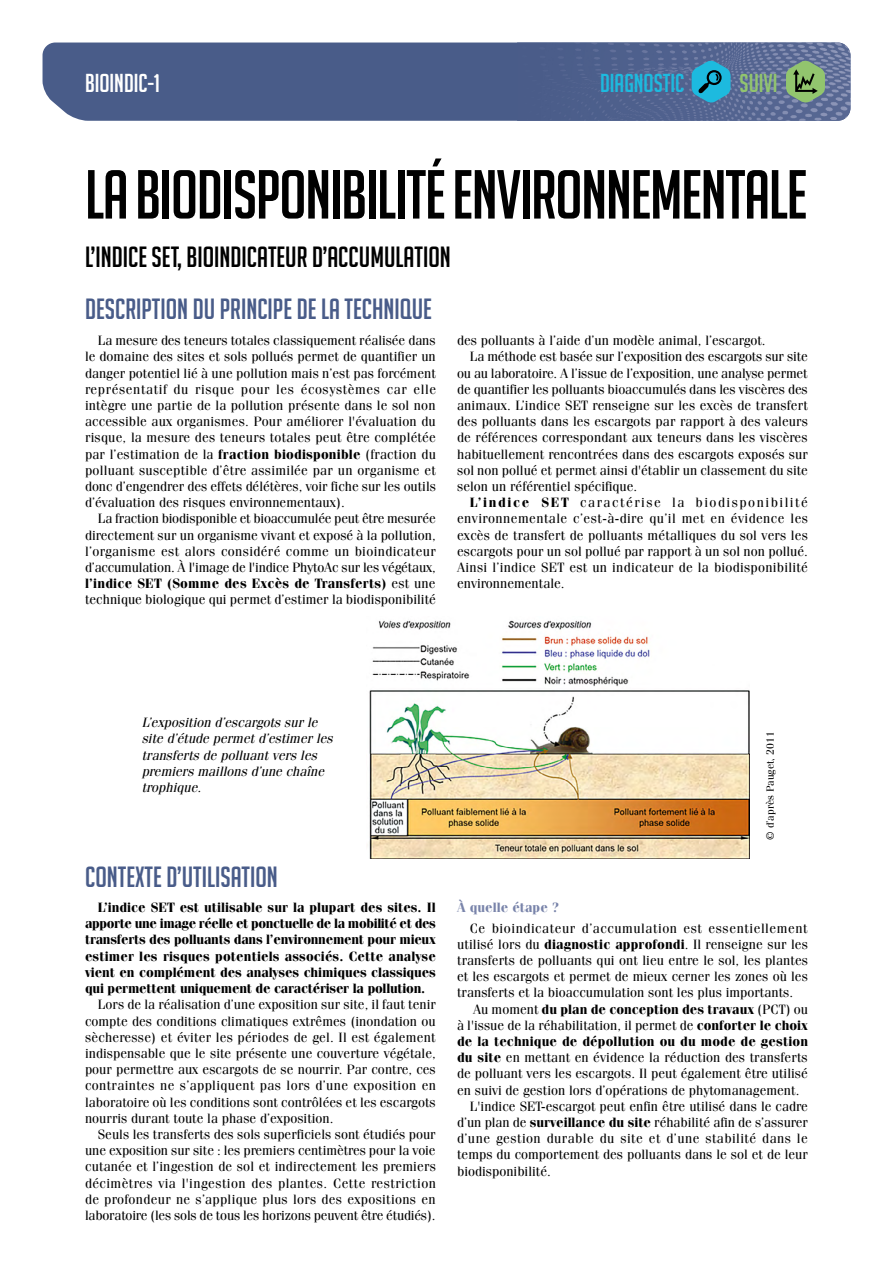
<style>
.page{position:relative;width:893px;height:1263px;background:#fff}
.page>*{position:absolute;margin:0;border:0;box-sizing:border-box;transform-origin:0 0}
.t1{font:67.5px "Big Noodle Titling";letter-spacing:-.02em;color:#000}
.t2{font:28.5px "Big Noodle Titling";color:#495c89}
.t3{font:28.5px "Big Noodle Titling";color:#000}
.t4{font:25.35px "Big Noodle Titling";color:#1dbadf}
.t5{font:25.35px "Big Noodle Titling";color:#fff}
.t6{font:25.35px "Big Noodle Titling";color:#92c56e}
.t7{font:13.5px/16.2px "Fenice";color:#000;text-align:justify}
.t8{font:700 13.5px/16.2px "Fenice";color:#000;text-align:justify}
.t9{font:italic 13.5px/16.2px "Fenice";color:#000}
.t10{font:13.5px "Fenice";letter-spacing:.03em;color:#000}
.t11{font:13.5px "Fenice";letter-spacing:.02em;color:#000}
.t12{font:13.5px "Fenice";letter-spacing:.11em;color:#000}
.t13{font:700 13.5px "Fenice";color:#7984aa}
.t14{font:10.5px "Fenice";color:#000}
.s1{font-weight:700}
.s2{font-weight:400}
</style>
<div class="page">
<div style="left:43px;top:43px;width:474px;height:78px;background:#495c89"></div>
<img style="left:517px;top:43px;width:333px;height:78px">
<svg style="left:786px;top:59px;width:39px;height:45px;background:#76996f"></svg>
<svg style="left:692px;top:59px;width:39px;height:45px;background:#2a92b5"></svg>
<img style="left:369px;top:620px;width:380px;height:238px">
<h3 class="t5" style="left:85px;top:69px;width:76px">BIOINDIC-1</h3>
<h3 class="t4" style="left:600px;top:69px;width:86px">DIAGNOSTIC</h3>
<h3 class="t6" style="left:739px;top:69px;width:39px">SUIVI</h3>
<h1 class="t1" style="left:85px;top:158px;width:724px">LA BIODISPONIBILITÉ ENVIRONNEMENTALE</h1>
<h2 class="t3" style="left:85px;top:242px;width:367px">L’INDICE SET, BIOINDICATEUR D’ACCUMULATION</h2>
<h2 class="t2" style="left:85px;top:293px;width:348px">DESCRIPTION DU PRINCIPE DE LA TECHNIQUE</h2>
<p class="t7" style="left:85px;top:332px;width:353px;text-indent:13px">La mesure des teneurs totales classiquement réalisée dans le domaine des sites et sols pollués permet de quantifier un danger potentiel lié à une pollution mais n’est pas forcément représentatif du risque pour les écosystèmes car elle intègre une partie de la pollution présente dans le sol non accessible aux organismes. Pour améliorer l'évaluation du risque, la mesure des teneurs totales peut être complétée par l’estimation de la <span class="s1">fraction biodisponible</span> (fraction du polluant susceptible d’être assimilée par un organisme et donc d’engendrer des effets délétères, voir fiche sur les outils d’évaluation des risques environnementaux).</p>
<p class="t7" style="left:85px;top:510px;width:352px;text-indent:13px">La fraction biodisponible et bioaccumulée peut être mesurée directement sur un organisme vivant et exposé à la pollution, l’organisme est alors considéré comme un bioindicateur d’accumulation. À l'image de l'indice PhytoAc sur les végétaux, <span class="s1">l’indice SET (Somme des Excès de Transferts)</span> est une technique biologique qui permet d’estimer la biodisponibilité</p>
<p class="t7" style="left:457px;top:332px;width:310px">des polluants à l’aide d’un modèle animal, l’escargot.</p>
<p class="t7" style="left:470px;top:348px;width:339px">La méthode est basée sur l’exposition des escargots sur site</p>
<p class="t7" style="left:457px;top:364px;width:352px">ou au laboratoire. A l’issue de l’exposition, une analyse permet</p>
<p class="t7" style="left:457px;top:381px;width:352px">de quantifier les polluants bioaccumulés dans les viscères des</p>
<p class="t7" style="left:457px;top:397px;width:352px">animaux. L’indice SET renseigne sur les excès de transfert</p>
<p class="t7" style="left:457px;top:413px;width:352px">des polluants dans les escargots par rapport à des valeurs</p>
<p class="t7" style="left:457px;top:429px;width:352px">de références correspondant aux teneurs dans les viscères</p>
<p class="t7" style="left:457px;top:445px;width:352px">habituellement rencontrées dans des escargots exposés sur</p>
<p class="t7" style="left:457px;top:462px;width:352px">sol non pollué et permet ainsi d'établir un classement du site</p>
<p class="t7" style="left:457px;top:478px;width:182px">selon un référentiel spécifique.</p>
<p class="t12" style="left:470px;top:494px;width:340px"><span class="s1">L’indice SET</span> caractérise la biodisponibilité</p>
<p class="t10" style="left:457px;top:511px;width:353px">environnementale c’est-à-dire qu’il met en évidence les</p>
<p class="t7" style="left:457px;top:526px;width:352px">excès de transfert de polluants métalliques du sol vers les</p>
<p class="t7" style="left:457px;top:543px;width:352px">escargots pour un sol pollué par rapport à un sol non pollué.</p>
<p class="t11" style="left:457px;top:559px;width:352px">Ainsi l’indice SET est un indicateur de la biodisponibilité</p>
<p class="t7" style="left:457px;top:575px;width:109px">environnementale.</p>
<p class="t9" style="left:142px;top:714px;width:192px">L’exposition d’escargots sur le site d’étude permet d’estimer les transferts de polluant vers les premiers maillons d’une chaîne trophique.</p>
<h2 class="t2" style="left:85px;top:862px;width:194px">CONTEXTE D’UTILISATION</h2>
<p class="t8" style="left:85px;top:899px;width:352px;text-indent:13px">L’indice SET est utilisable sur la plupart des sites. Il apporte une image réelle et ponctuelle de la mobilité et des transferts des polluants dans l’environnement pour mieux estimer les risques potentiels associés. Cette analyse vient en complément des analyses chimiques classiques qui permettent uniquement de caractériser la pollution.</p>
<p class="t7" style="left:85px;top:996px;width:353px;text-indent:13px">Lors de la réalisation d’une exposition sur site, il faut tenir compte des conditions climatiques extrêmes (inondation ou sècheresse) et éviter les périodes de gel. Il est également indispensable que le site présente une couverture végétale, pour permettre aux escargots de se nourrir. Par contre, ces contraintes ne s’appliquent pas lors d’une exposition en laboratoire où les conditions sont contrôlées et les escargots nourris durant toute la phase d’exposition.</p>
<p class="t7" style="left:85px;top:1126px;width:352px;text-indent:13px">Seuls les transferts des sols superficiels sont étudiés pour une exposition sur site : les premiers centimètres pour la voie cutanée et l’ingestion de sol et indirectement les premiers décimètres via l'ingestion des plantes. Cette restriction de profondeur ne s’applique plus lors des expositions en laboratoire (les sols de tous les horizons peuvent être étudiés).</p>
<p class="t14" style="left:764px;top:840px;width:110px;rotate:-90deg">© d’après Pauget, 2011</p>
<p class="t13" style="left:457px;top:899px;width:103px">À quelle étape ?</p>
<p class="t7" style="left:457px;top:919px;width:352px;text-indent:13px">Ce bioindicateur d’accumulation est essentiellement utilisé lors du <span class="s1">diagnostic approfondi</span>. Il renseigne sur les transferts de polluants qui ont lieu entre le sol, les plantes et les escargots et permet de mieux cerner les zones où les transferts et la bioaccumulation sont les plus importants.</p>
<p class="t8" style="left:473px;top:1000px;width:336px"><span class="s2">Au moment</span> du plan de conception des travaux <span class="s2">(PCT) ou</span></p>
<p class="t7" style="left:457px;top:1017px;width:352px">à l'issue de la réhabilitation, il permet de <span class="s1">conforter le choix</span></p>
<p class="t8" style="left:457px;top:1033px;width:352px">de la technique de dépollution ou du mode de gestion</p>
<p class="t7" style="left:457px;top:1049px;width:352px"><span class="s1">du site</span> en mettant en évidence la réduction des transferts</p>
<p class="t7" style="left:457px;top:1065px;width:352px">de polluant vers les escargots. Il peut également être utilisé</p>
<p class="t7" style="left:457px;top:1081px;width:344px">en suivi de gestion lors d’opérations de phytomanagement.</p>
<p class="t7" style="left:470px;top:1098px;width:340px">L'indice SET-escargot peut enfin être utilisé dans le cadre</p>
<p class="t7" style="left:457px;top:1114px;width:352px">d’un plan de <span class="s1">surveillance du site</span> réhabilité afin de s’assurer</p>
<p class="t10" style="left:457px;top:1130px;width:352px">d’une gestion durable du site et d’une stabilité dans le</p>
<p class="t7" style="left:457px;top:1146px;width:352px">temps du comportement des polluants dans le sol et de leur</p>
<p class="t7" style="left:457px;top:1162px;width:95px">biodisponibilité.</p>
</div>
